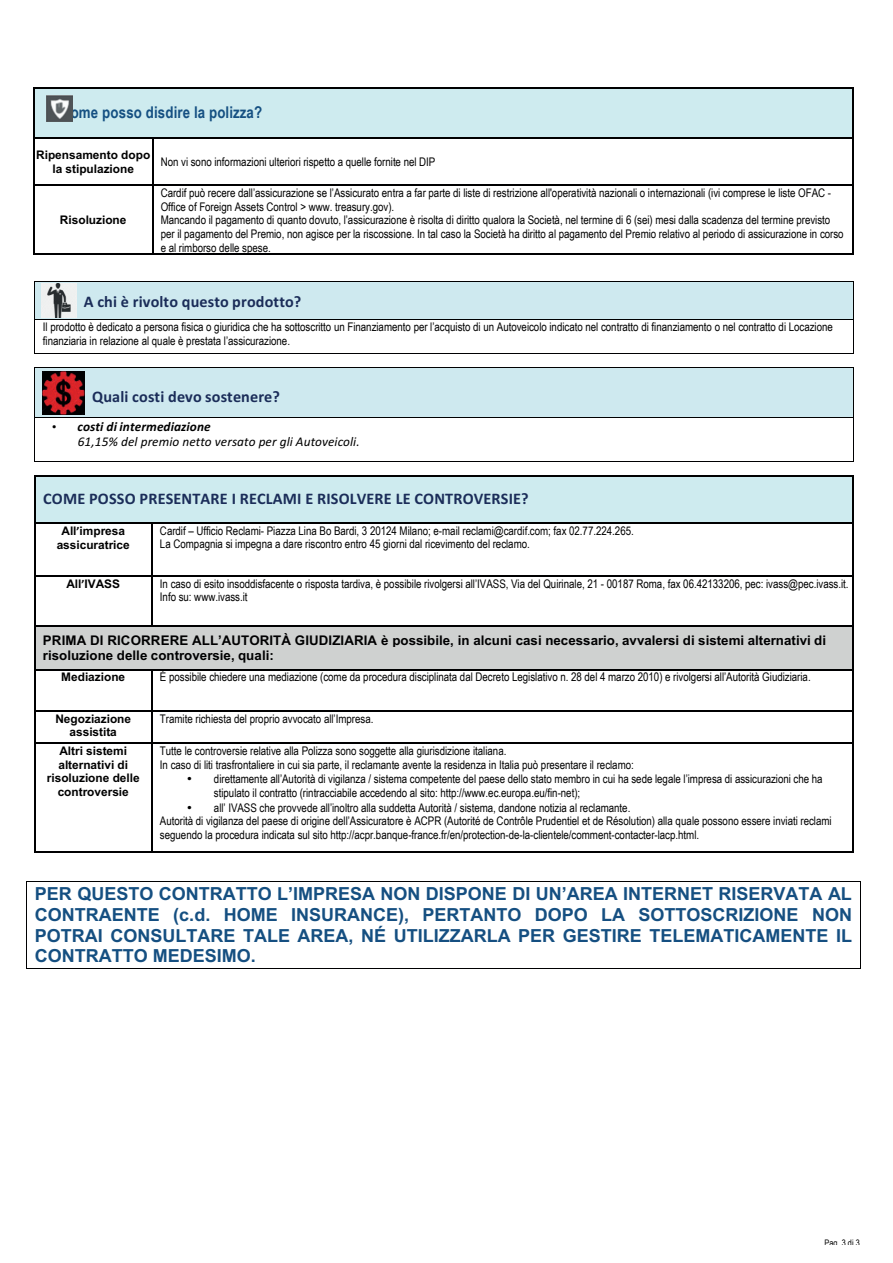
<style>
.page{position:relative;width:893px;height:1263px;background:#fff}
.page>*{position:absolute;margin:0;border:0;box-sizing:border-box;transform-origin:0 0}
.t1{font:700 18px/20.7px "Arial";color:#154f81;text-align:justify}
.t2{font:700 16.2px "Calibri";letter-spacing:.01em;color:#1b2d59}
.t3{font:700 16.2px "Arial Narrow";letter-spacing:.01em;color:#155082}
.t4{font:700 13.35px/15.5px "Arial";color:#000001}
.t5{font:italic 13.35px/15.9px "Calibri";letter-spacing:.005em;color:#000001}
.t6{font:11.85px/13.8px "Arial Narrow";color:#000001}
.t7{font:700 11.85px/13.8px "Arial";color:#000001;text-align:center}
.t8{font:9px "Arial Narrow";color:#000001}
.s1{font-family:"Courier New";font-style:normal}
.s2{font-weight:700}
.s3{font-family:"Calibri"}
</style>
<div class="page">
<div style="left:35px;top:88px;width:818px;height:50px;background:#ceebef"></div>
<hr style="left:35px;top:87px;width:818px;height:1px;background:#000001">
<hr style="left:34px;top:88px;width:1px;height:50px;background:#000001">
<hr style="left:853px;top:88px;width:1px;height:50px;background:#000001">
<hr style="left:35px;top:138px;width:117px;height:1px;background:#000001">
<hr style="left:153px;top:138px;width:700px;height:1px;background:#000001">
<hr style="left:34px;top:139px;width:1px;height:46px;background:#000001">
<hr style="left:152px;top:139px;width:1px;height:46px;background:#000001">
<hr style="left:853px;top:139px;width:1px;height:46px;background:#000001">
<hr style="left:35px;top:185px;width:117px;height:1px;background:#000001">
<hr style="left:153px;top:185px;width:700px;height:1px;background:#000001">
<hr style="left:34px;top:186px;width:1px;height:67px;background:#000001">
<hr style="left:35px;top:253px;width:117px;height:1px;background:#000001">
<hr style="left:152px;top:186px;width:1px;height:67px;background:#000001">
<hr style="left:153px;top:253px;width:700px;height:1px;background:#000001">
<hr style="left:853px;top:186px;width:1px;height:67px;background:#000001">
<svg style="left:36px;top:282px;width:817px;height:37px"></svg>
<div style="left:52px;top:282px;width:801px;height:36px;background:#cee9ef"></div>
<hr style="left:35px;top:281px;width:818px;height:1px;background:#000001">
<hr style="left:35px;top:282px;width:1px;height:37px;background:#000001">
<hr style="left:853px;top:282px;width:1px;height:37px;background:#000001">
<hr style="left:35px;top:319px;width:818px;height:1px;background:#000001">
<hr style="left:35px;top:320px;width:1px;height:33px;background:#000001">
<hr style="left:35px;top:353px;width:818px;height:1px;background:#000001">
<hr style="left:853px;top:320px;width:1px;height:33px;background:#000001">
<div style="left:35px;top:368px;width:818px;height:49px;background:#cee9ef"></div>
<hr style="left:35px;top:367px;width:818px;height:1px;background:#000001">
<hr style="left:35px;top:368px;width:1px;height:49px;background:#000001">
<hr style="left:853px;top:368px;width:1px;height:49px;background:#000001">
<hr style="left:35px;top:417px;width:818px;height:1px;background:#000001">
<hr style="left:35px;top:418px;width:1px;height:43px;background:#000001">
<hr style="left:35px;top:461px;width:818px;height:1px;background:#000001">
<hr style="left:853px;top:418px;width:1px;height:43px;background:#000001">
<div style="left:35px;top:476px;width:818px;height:46px;background:#ceebef"></div>
<hr style="left:35px;top:475px;width:818px;height:1px;background:#000001">
<hr style="left:34px;top:476px;width:1px;height:46px;background:#000001">
<hr style="left:853px;top:476px;width:1px;height:46px;background:#000001">
<hr style="left:35px;top:522px;width:116px;height:1px;background:#000001">
<hr style="left:152px;top:522px;width:701px;height:1px;background:#000001">
<hr style="left:34px;top:523px;width:1px;height:52px;background:#000001">
<hr style="left:151px;top:523px;width:1px;height:52px;background:#000001">
<hr style="left:853px;top:523px;width:1px;height:52px;background:#000001">
<hr style="left:35px;top:575px;width:116px;height:1px;background:#000001">
<hr style="left:152px;top:575px;width:701px;height:1px;background:#000001">
<hr style="left:34px;top:576px;width:1px;height:49px;background:#000001">
<hr style="left:151px;top:576px;width:1px;height:49px;background:#000001">
<hr style="left:853px;top:576px;width:1px;height:49px;background:#000001">
<div style="left:35px;top:626px;width:818px;height:43px;background:#cfd1d0"></div>
<hr style="left:35px;top:625px;width:116px;height:1px;background:#000001">
<hr style="left:152px;top:625px;width:701px;height:1px;background:#000001">
<hr style="left:34px;top:626px;width:1px;height:43px;background:#000001">
<hr style="left:853px;top:626px;width:1px;height:43px;background:#000001">
<hr style="left:35px;top:669px;width:116px;height:1px;background:#000001">
<hr style="left:152px;top:669px;width:701px;height:1px;background:#000001">
<hr style="left:34px;top:670px;width:1px;height:40px;background:#000001">
<hr style="left:151px;top:670px;width:1px;height:40px;background:#000001">
<hr style="left:853px;top:670px;width:1px;height:40px;background:#000001">
<hr style="left:35px;top:710px;width:116px;height:1px;background:#000001">
<hr style="left:152px;top:710px;width:701px;height:1px;background:#000001">
<hr style="left:34px;top:711px;width:1px;height:31px;background:#000001">
<hr style="left:151px;top:711px;width:1px;height:31px;background:#000001">
<hr style="left:853px;top:711px;width:1px;height:31px;background:#000001">
<hr style="left:35px;top:742px;width:116px;height:1px;background:#000001">
<hr style="left:152px;top:742px;width:701px;height:1px;background:#000001">
<hr style="left:34px;top:743px;width:1px;height:108px;background:#000001">
<hr style="left:35px;top:851px;width:116px;height:2px;background:#000001">
<hr style="left:151px;top:743px;width:1px;height:108px;background:#000001">
<hr style="left:152px;top:851px;width:701px;height:2px;background:#000001">
<hr style="left:853px;top:743px;width:1px;height:108px;background:#000001">
<hr style="left:27px;top:881px;width:833px;height:1px;background:#000001">
<hr style="left:27px;top:968px;width:833px;height:1px;background:#000001">
<svg style="left:26px;top:881px;width:1px;height:88px"></svg>
<svg style="left:860px;top:881px;width:1px;height:88px"></svg>
<img style="left:42px;top:283px;width:34px;height:35px">
<img style="left:42px;top:372px;width:43px;height:42px">
<img style="left:46px;top:96px;width:26px;height:26px">
<h2 class="t3" style="left:61px;top:100px;width:203px">Come posso disdire la polizza?</h2>
<p class="t7" style="left:36px;top:148px;width:116px">Ripensamento dopo la stipulazione</p>
<p class="t6" style="left:161px;top:154px;width:276px">Non vi sono informazioni ulteriori rispetto a quelle fornite nel DIP</p>
<p class="t7" style="left:60px;top:213px;width:68px">Risoluzione</p>
<p class="t6" style="left:161px;top:185px;width:684px">Cardif può recere dall’assicurazione se l’Assicurato entra a far parte di liste di restrizione all'operatività nazionali o internazionali (ivi comprese le liste OFAC - Office of Foreign Assets Control &gt; www. treasury.gov).<br>Mancando il pagamento di quanto dovuto, l’assicurazione è risolta di diritto qualora la Società, nel termine di 6 (sei) mesi dalla scadenza del termine previsto per il pagamento del Premio, non agisce per la riscossione. In tal caso la Società ha diritto al pagamento del Premio relativo al periodo di assicurazione in corso e al rimborso delle spese.</p>
<h2 class="t2" style="left:84px;top:290px;width:219px">A chi è rivolto questo prodotto?</h2>
<p class="t6" style="left:43px;top:319px;width:791px">Il prodotto è dedicato a persona fisica o giuridica che ha sottoscritto un Finanziamento per l’acquisto di un Autoveicolo indicato nel contratto di finanziamento o nel contratto di Locazione finanziaria in relazione al quale è prestata l’assicurazione.</p>
<h2 class="t2" style="left:92px;top:385px;width:189px">Quali costi devo sostenere?</h2>
<p class="t5" style="left:78px;top:418px;width:283px;text-indent:-27px"><span class="s1">•</span> <span class="s2">costi di intermediazione<br></span>61,15% del premio netto versato per gli Autoveicoli.</p>
<h2 class="t2" style="left:43px;top:487px;width:487px">COME POSSO PRESENTARE I RECLAMI E RISOLVERE LE CONTROVERSIE?</h2>
<p class="t7" style="left:57px;top:523px;width:75px;line-height:14.7px">All<span class="s3">’</span>impresa assicuratrice</p>
<p class="t6" style="left:160px;top:523px;width:475px">Cardif – Ufficio Reclami- Piazza Lina Bo Bardi, 3 20124 Milano; e-mail reclami@cardif.com; fax 02.77.224.265.<br>La Compagnia si impegna a dare riscontro entro 45 giorni dal ricevimento del reclamo.</p>
<p class="t7" style="left:66px;top:577px;width:55px">All<span class="s3">’</span>IVASS</p>
<p class="t6" style="left:160px;top:576px;width:690px">In caso di esito insoddisfacente o risposta tardiva, è possibile rivolgersi all’IVASS, Via del Quirinale, 21 - 00187 Roma, fax 06.42133206, pec: ivass@pec.ivass.it.<br>Info su: www.ivass.it</p>
<p class="t4" style="left:43px;top:632px;width:785px">PRIMA DI RICORRERE ALL’AUTORITÀ GIUDIZIARIA è possibile, in alcuni casi necessario, avvalersi di sistemi alternativi di risoluzione delle controversie, quali:</p>
<p class="t7" style="left:61px;top:670px;width:65px">Mediazione</p>
<p class="t6" style="left:160px;top:670px;width:652px">È possibile chiedere una mediazione (come da procedura disciplinata dal Decreto Legislativo n. 28 del 4 marzo 2010) e rivolgersi all’Autorità Giudiziaria.</p>
<p class="t7" style="left:55px;top:712px;width:77px">Negoziazione assistita</p>
<p class="t6" style="left:160px;top:711px;width:215px">Tramite richiesta del proprio avvocato all’Impresa.</p>
<p class="t7" style="left:47px;top:744px;width:94px">Altri sistemi alternativi di risoluzione delle controversie</p>
<p class="t6" style="left:160px;top:743px;width:475px">Tutte le controversie relative alla Polizza sono soggette alla giurisdizione italiana.<br>In caso di liti trasfrontaliere in cui sia parte, il reclamante avente la residenza in Italia può presentare il reclamo:</p>
<p class="t6" style="left:214px;top:771px;width:610px;text-indent:-27px">• direttamente all’Autorità di vigilanza / sistema competente del paese dello stato membro in cui ha sede legale l’impresa di assicurazioni che ha stipulato il contratto (rintracciabile accedendo al sito: http://www.ec.europa.eu/fin-net);</p>
<p class="t6" style="left:160px;top:800px;width:673px;text-indent:27px">• all’ IVASS che provvede all’inoltro alla suddetta Autorità / sistema, dandone notizia al reclamante.<br>Autorità di vigilanza del paese di origine dell’Assicuratore è ACPR (Autorité de Contrôle Prudentiel et de Résolution) alla quale possono essere inviati reclami seguendo la procedura indicata sul sito http://acpr.banque-france.fr/en/protection-de-la-clientele/comment-contacter-lacp.html.</p>
<p class="t1" style="left:35px;top:884px;width:818px">PER QUESTO CONTRATTO L’IMPRESA NON DISPONE DI UN’AREA INTERNET RISERVATA AL CONTRAENTE (c.d. HOME INSURANCE), PERTANTO DOPO LA SOTTOSCRIZIONE NON POTRAI CONSULTARE TALE AREA, NÉ UTILIZZARLA PER GESTIRE TELEMATICAMENTE IL CONTRATTO MEDESIMO.</p>
<p class="t8" style="left:825px;top:1236px;width:37px">Pag. 3 di 3</p>
</div>
